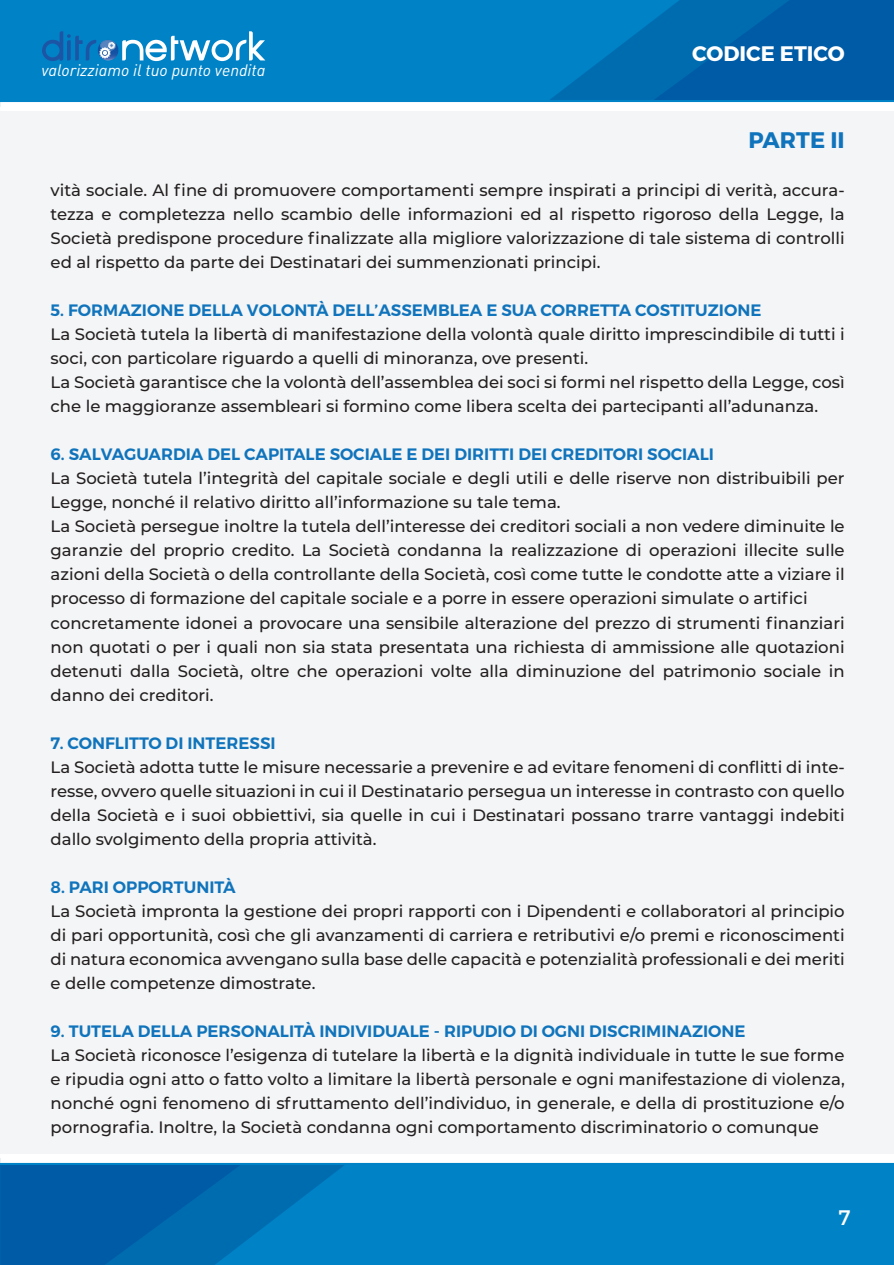
<style>
.page{position:relative;width:894px;height:1265px;background:#fff}
.page>*{position:absolute;margin:0;border:0;box-sizing:border-box;transform-origin:0 0}
.t1{font:700 22.5px "Montserrat";color:#1074bc}
.t2{font:700 21px "Montserrat";color:#fff}
.t3{font:21px "Montserrat";color:#fff}
.t4{font:500 16.5px/24px "Montserrat";color:#231f20;text-align:justify}
.t5{font:600 16.5px "Montserrat";color:#1074bc}
.t6{font:16.35px "DIN Regular Italic Alt";color:#fff}
</style>
<div class="page">
<div style="left:0;top:0;width:894px;height:1264px;background:#f4f5f6"></div>
<div style="left:0;top:1158px;width:894px;height:106px;background:#0082c6"></div>
<svg style="left:0;top:1165px;width:344px;height:99px"></svg>
<div style="left:0;top:1153px;width:894px;height:9px;background:#fff"></div>
<div style="left:0;top:0;width:894px;height:106px;background:#0082c6"></div>
<svg style="left:550px;top:0;width:344px;height:100px"></svg>
<div style="left:0;top:102px;width:894px;height:9px;background:#fff"></div>
<svg style="left:42px;top:31px;width:223px;height:31px"></svg>
<p class="t6" style="left:41px;top:64px;width:226px">valorizziamo il tuo punto vendita</p>
<p class="t2" style="left:692px;top:46px;width:154px">CODICE ETICO</p>
<h1 class="t1" style="left:748px;top:132px;width:98px">PARTE II</h1>
<p class="t4" style="left:51px;top:178px;width:795px">vità sociale. Al fine di promuovere comportamenti sempre inspirati a principi di verità, accura&shy;tezza e completezza nello scambio delle informazioni ed al rispetto rigoroso della Legge, la Società predispone procedure finalizzate alla migliore valorizzazione di tale sistema di controlli ed al rispetto da parte dei Destinatari dei summenzionati principi.</p>
<p class="t5" style="left:51px;top:301px;width:712px">5. FORMAZIONE DELLA VOLONTÀ DELL’ASSEMBLEA E SUA CORRETTA COSTITUZIONE</p>
<p class="t4" style="left:51px;top:322px;width:796px;text-align:left">La Società tutela la libertà di manifestazione della volontà quale diritto imprescindibile di tutti i soci, con particolare riguardo a quelli di minoranza, ove presenti.<br>La Società garantisce che la volontà dell’assemblea dei soci si formi nel rispetto della Legge, così che le maggioranze assembleari si formino come libera scelta dei partecipanti all’adunanza.</p>
<p class="t5" style="left:51px;top:445px;width:665px">6. SALVAGUARDIA DEL CAPITALE SOCIALE E DEI DIRITTI DEI CREDITORI SOCIALI</p>
<p class="t4" style="left:51px;top:466px;width:796px;text-align:left">La Società tutela l’integrità del capitale sociale e degli utili e delle riserve non distribuibili per Legge, nonché il relativo diritto all’informazione su tale tema.<br>La Società persegue inoltre la tutela dell’interesse dei creditori sociali a non vedere diminuite le garanzie del proprio credito. La Società condanna la realizzazione di operazioni illecite sulle azioni della Società o della controllante della Società, così come tutte le condotte atte a viziare il processo di formazione del capitale sociale e a porre in essere operazioni simulate o artifici concretamente idonei a provocare una sensibile alterazione del prezzo di strumenti finanziari non quotati o per i quali non sia stata presentata una richiesta di ammissione alle quotazioni detenuti dalla Società, oltre che operazioni volte alla diminuzione del patrimonio sociale in danno dei creditori.</p>
<p class="t5" style="left:51px;top:733px;width:227px">7. CONFLITTO DI INTERESSI</p>
<p class="t4" style="left:51px;top:754px;width:796px">La Società adotta tutte le misure necessarie a prevenire e ad evitare fenomeni di conflitti di inte&shy;resse, ovvero quelle situazioni in cui il Destinatario persegua un interesse in contrasto con quello della Società e i suoi obbiettivi, sia quelle in cui i Destinatari possano trarre vantaggi indebiti dallo svolgimento della propria attività.</p>
<p class="t5" style="left:51px;top:877px;width:187px">8. PARI OPPORTUNITÀ</p>
<p class="t4" style="left:51px;top:898px;width:796px">La Società impronta la gestione dei propri rapporti con i Dipendenti e collaboratori al principio di pari opportunità, così che gli avanzamenti di carriera e retributivi e/o premi e riconoscimenti di natura economica avvengano sulla base delle capacità e potenzialità professionali e dei meriti e delle competenze dimostrate.</p>
<p class="t5" style="left:51px;top:1021px;width:696px">9. TUTELA DELLA PERSONALITÀ INDIVIDUALE - RIPUDIO DI OGNI DISCRIMINAZIONE</p>
<p class="t4" style="left:51px;top:1042px;width:796px">La Società riconosce l’esigenza di tutelare la libertà e la dignità individuale in tutte le sue forme e ripudia ogni atto o fatto volto a limitare la libertà personale e ogni manifestazione di violenza, nonché ogni fenomeno di sfruttamento dell’individuo, in generale, e della di prostituzione e/o pornografia. Inoltre, la Società condanna ogni comportamento discriminatorio o comunque</p>
<p class="t3" style="left:838px;top:1205px;width:13px">7</p>
</div>
